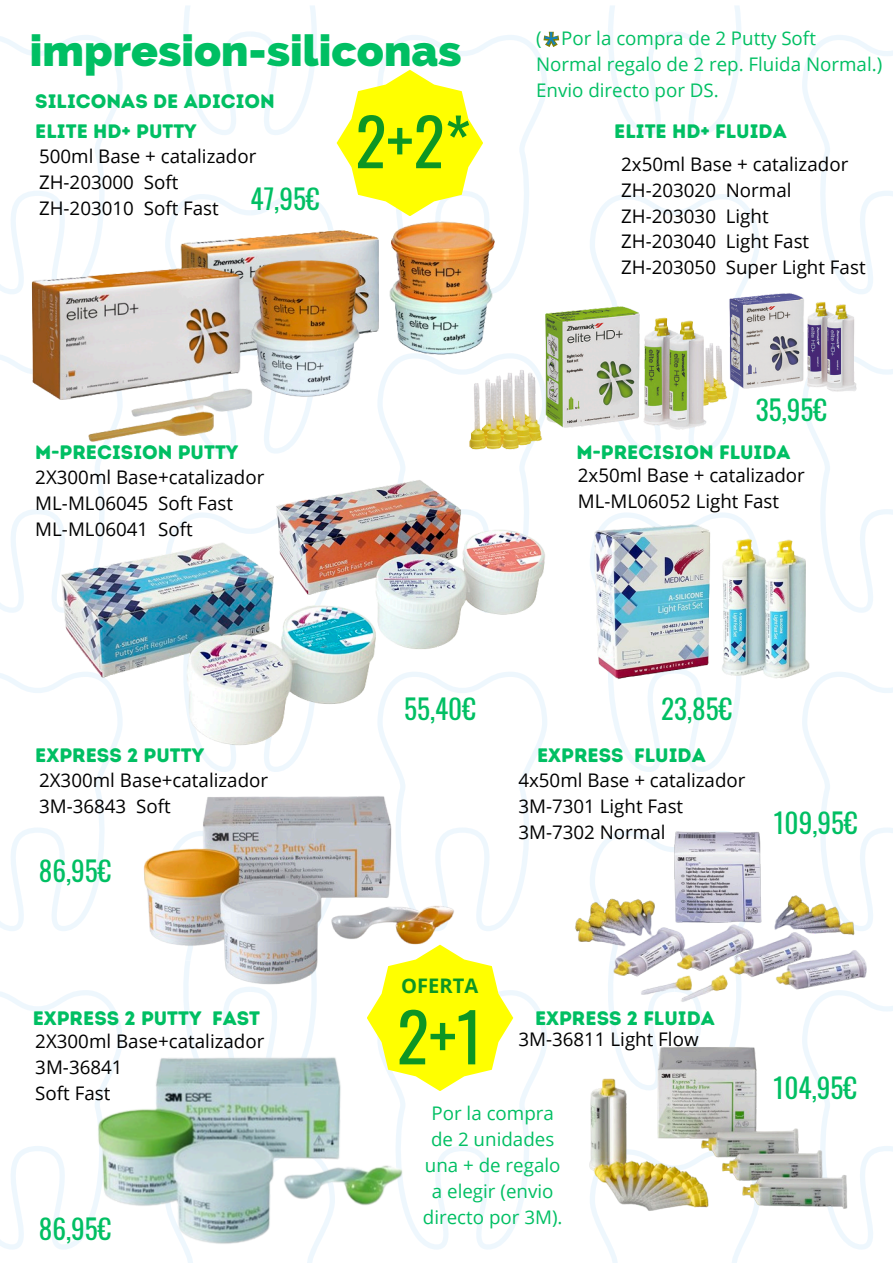
<style>
.page{position:relative;width:893px;height:1263px;background:#fff}
.page>*{position:absolute;margin:0;border:0;box-sizing:border-box;transform-origin:0 0}
.t1{font:66.97px "Oswald";color:#0d9623}
.t2{font:65.1px "Oswald";color:#0d9623}
.t3{font:800 44.17px "Raleway";color:#00bf63}
.t4{font:28.5px "Open Sans";color:rgb(0 0 0/0)}
.t5{font:27.22px "Oswald";color:#00bf63}
.t6{font:700 20.1px "Open Sans";color:#0d9623}
.t7{font:19.5px "Intro Rust Base";color:#00bf63}
.t8{font:18.75px/25.9px "Open Sans";color:#000}
.t9{font:18.75px/25.9px "Open Sans";color:#00bf63;text-align:center}
</style>
<div class="page">
<svg style="left:802px;top:35px;width:91px;height:256px"></svg>
<svg style="left:608px;top:6px;width:133px;height:129px"></svg>
<svg style="left:0;top:35px;width:123px;height:259px"></svg>
<svg style="left:832px;top:364px;width:61px;height:249px"></svg>
<svg style="left:590px;top:194px;width:169px;height:61px"></svg>
<svg style="left:0;top:355px;width:49px;height:258px"></svg>
<svg style="left:832px;top:672px;width:61px;height:250px"></svg>
<svg style="left:0;top:673px;width:104px;height:255px"></svg>
<svg style="left:867px;top:1003px;width:26px;height:245px"></svg>
<img style="left:719px;top:255px;width:150px;height:209px">
<img style="left:560px;top:252px;width:159px;height:201px">
<img style="left:590px;top:464px;width:242px;height:271px">
<img style="left:49px;top:483px;width:116px;height:320px">
<img style="left:575px;top:735px;width:297px;height:307px">
<img style="left:575px;top:986px;width:292px;height:277px">
<img style="left:123px;top:714px;width:42px;height:190px">
<img style="left:2px;top:904px;width:163px;height:346px">
<img style="left:16px;top:186px;width:149px;height:297px">
<img style="left:165px;top:6px;width:395px;height:1257px">
<h3 class="t9" style="left:536px;top:25px;width:348px;text-align:left">( Por la compra de 2 Putty Soft<br>Normal regalo de 2 rep. Fluida Normal.)</h3>
<p class="t9" style="left:536px;top:77px;width:184px">Envio directo por DS.</p>
<h3 class="t4" style="left:543px;top:24px;width:17px">*</h3>
<p class="t3" style="left:30px;top:25px;width:433px">impresion-siliconas</p>
<p class="t7" style="left:35px;top:89px;width:241px">SILICONAS DE ADICION</p>
<p class="t7" style="left:35px;top:120px;width:163px">ELITE HD+ PUTTY</p>
<p class="t7" style="left:614px;top:120px;width:174px">ELITE HD+ FLUIDA</p>
<p class="t8" style="left:39px;top:143px;width:219px">500ml Base + catalizador<br>ZH-203000 Soft</p>
<p class="t8" style="left:39px;top:195px;width:181px">ZH-203010 Soft Fast</p>
<h3 class="t2" style="left:355px;top:91px;width:117px">2+2*</h3>
<p class="t8" style="left:621px;top:151px;width:229px">2x50ml Base + catalizador<br>ZH-203020 Normal</p>
<p class="t8" style="left:621px;top:202px;width:149px">ZH-203030 Light</p>
<p class="t8" style="left:621px;top:228px;width:190px">ZH-203040 Light Fast</p>
<p class="t8" style="left:621px;top:254px;width:246px">ZH-203050 Super Light Fast</p>
<p class="t5" style="left:250px;top:177px;width:70px">47,95€</p>
<h3 class="t5" style="left:756px;top:389px;width:73px">35,95€</h3>
<h3 class="t7" style="left:35px;top:440px;width:204px">M-PRECISION PUTTY</h3>
<h3 class="t7" style="left:576px;top:440px;width:216px">M-PRECISION FLUIDA</h3>
<p class="t8" style="left:35px;top:464px;width:231px">2X300ml Base+catalizador<br>ML-ML06045 Soft Fast</p>
<p class="t8" style="left:35px;top:516px;width:159px">ML-ML06041 Soft</p>
<p class="t8" style="left:578px;top:462px;width:229px">2x50ml Base + catalizador<br>ML-ML06052 Light Fast</p>
<p class="t5" style="left:404px;top:687px;width:73px">55,40€</p>
<h3 class="t5" style="left:661px;top:687px;width:73px">23,85€</h3>
<p class="t7" style="left:35px;top:744px;width:170px">EXPRESS 2 PUTTY</p>
<p class="t7" style="left:537px;top:744px;width:170px">EXPRESS FLUIDA</p>
<p class="t8" style="left:39px;top:767px;width:231px">2X300ml Base+catalizador<br>3M-36843 Soft</p>
<h3 class="t8" style="left:518px;top:767px;width:229px">4x50ml Base + catalizador<br>3M-7301 Light Fast</h3>
<p class="t8" style="left:518px;top:818px;width:149px">3M-7302 Normal</p>
<p class="t5" style="left:39px;top:849px;width:74px">86,95€</p>
<p class="t5" style="left:774px;top:801px;width:85px">109,95€</p>
<h1 class="t6" style="left:401px;top:972px;width:78px">OFERTA</h1>
<h3 class="t1" style="left:397px;top:984px;width:88px">2+1</h3>
<h3 class="t7" style="left:33px;top:1006px;width:229px">EXPRESS 2 PUTTY FAST</h3>
<p class="t7" style="left:535px;top:1006px;width:182px">EXPRESS 2 FLUIDA</p>
<p class="t8" style="left:35px;top:1027px;width:231px">2X300ml Base+catalizador</p>
<p class="t8" style="left:35px;top:1053px;width:89px">3M-36841</p>
<p class="t8" style="left:35px;top:1079px;width:77px">Soft Fast</p>
<p class="t8" style="left:518px;top:1025px;width:182px">3M-36811 Light Flow</p>
<h4 class="t5" style="left:39px;top:1207px;width:74px">86,95€</h4>
<p class="t9" style="left:423px;top:1100px;width:141px">Por la compra de 2 unidades una + de regalo a elegir (envio directo por 3M).</p>
<p class="t5" style="left:773px;top:1066px;width:85px">104,95€</p>
</div>
